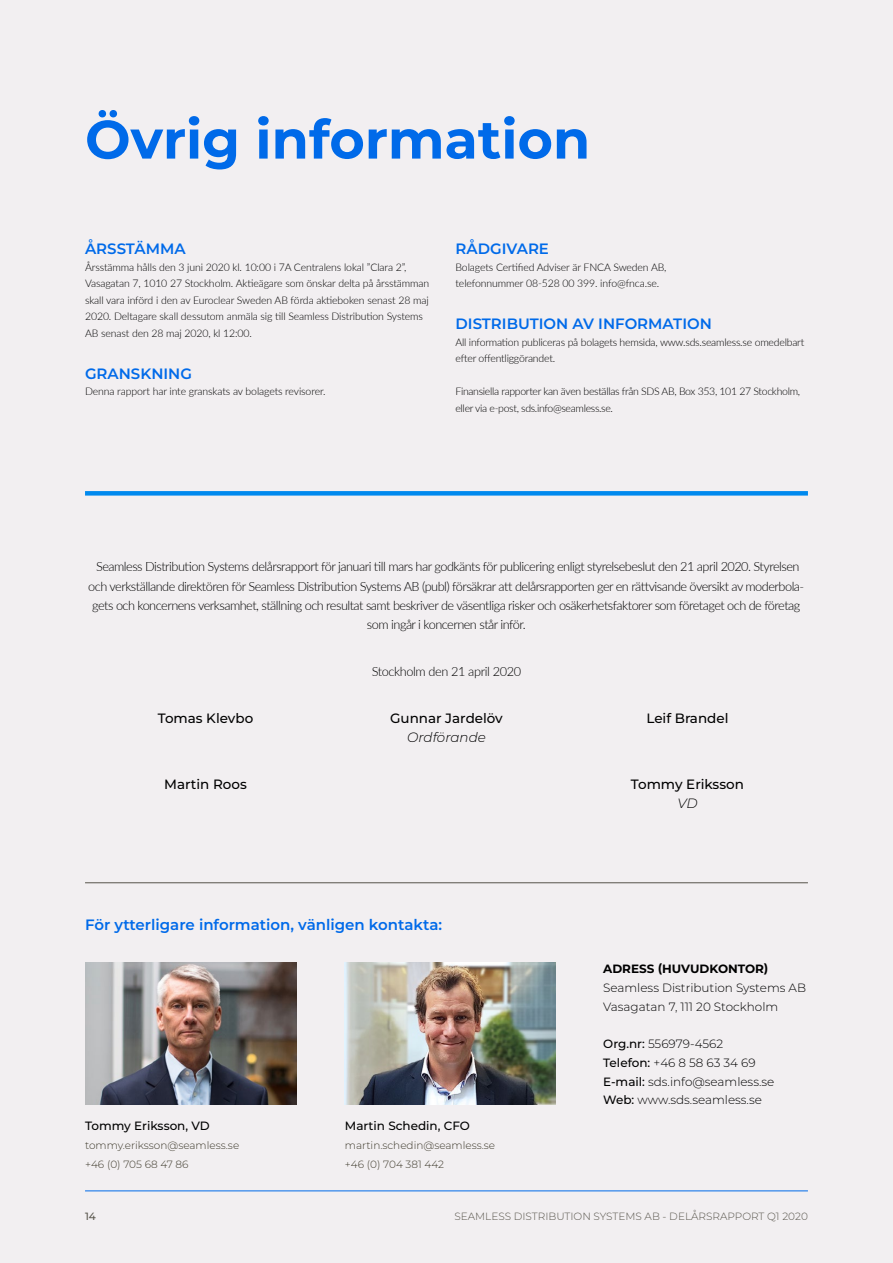
<style>
.page{position:relative;width:893px;height:1263px;background:#f2eff1}
.page>*{position:absolute;margin:0;border:0;box-sizing:border-box;transform-origin:0 0}
.t1{font:700 54px "Montserrat";color:#006ae9}
.t2{font:600 15px "Montserrat";color:#006ae9}
.t3{font:500 13.5px "Montserrat";color:#000}
.t4{font:italic 300 13.5px "Montserrat";color:#000}
.t5{font:300 12.75px/19.2px "Lato";letter-spacing:-.04em;color:#000;text-align:center}
.t6{font:300 12px/18.8px "Montserrat";color:#000}
.t7{font:500 12px "Montserrat";color:#000}
.t8{font:700 12px "Montserrat";letter-spacing:-.005em;color:#000}
.t9{font:300 10.5px/16.5px "Lato";letter-spacing:-.01em;color:#000}
.t10{font:300 10.5px/16.5px "Lato";letter-spacing:-.03em;color:#000}
.t11{font:300 10.5px/19.2px "Montserrat";color:#3e3a2c}
.t12{font:300 10.5px "Montserrat";color:#57544b}
.t13{font:500 10.5px "Montserrat";color:#57544b}
.s1{font-weight:500}
</style>
<div class="page">
<hr style="left:85px;top:1190px;width:723px;height:1px;background:#006ae9">
<img style="left:85px;top:962px;width:211px;height:142px">
<img style="left:345px;top:962px;width:211px;height:142px">
<hr style="left:85px;top:882px;width:723px;height:1px;background:#57544b">
<div style="left:85px;top:491px;width:723px;height:5px;background:#0089ee"></div>
<h1 class="t1" style="left:85px;top:100px;width:507px">Övrig information</h1>
<h2 class="t2" style="left:85px;top:238px;width:102px">ÅRSSTÄMMA</h2>
<p class="t9" style="left:85px;top:258px;width:346px">Årsstämma hålls den 3 juni 2020 kl. 10:00 i 7A Centralens lokal ”Clara 2”, Vasagatan 7, 1010 27 Stockholm. Aktieägare som önskar delta på årsstämman skall vara införd i den av Euroclear Sweden AB förda aktieboken senast 28 maj 2020. Deltagare skall dessutom anmäla sig till Seamless Distribution Systems AB senast den 28 maj 2020, kl 12:00.</p>
<h2 class="t2" style="left:85px;top:363px;width:108px">GRANSKNING</h2>
<p class="t9" style="left:85px;top:383px;width:242px">Denna rapport har inte granskats av bolagets revisorer.</p>
<h2 class="t2" style="left:455px;top:238px;width:95px">RÅDGIVARE</h2>
<p class="t9" style="left:455px;top:258px;width:213px">Bolagets Certified Adviser är FNCA Sweden AB, telefonnummer 08-528 00 399. info@fnca.se.</p>
<h2 class="t2" style="left:455px;top:313px;width:258px">DISTRIBUTION AV INFORMATION</h2>
<p class="t9" style="left:455px;top:333px;width:350px">All information publiceras på bolagets hemsida, www.sds.seamless.se omedelbart efter offentliggörandet.</p>
<p class="t10" style="left:455px;top:383px;width:346px">Finansiella rapporter kan även beställas från SDS AB, Box 353, 101 27 Stockholm, eller via e-post, sds.info@seamless.se.</p>
<p class="t5" style="left:88px;top:557px;width:717px">Seamless Distribution Systems delårsrapport för januari till mars har godkänts för publicering enligt styrelsebeslut den 21 april 2020. Styrelsen och verkställande direktören för Seamless Distribution Systems AB (publ) försäkrar att delårsrapporten ger en rättvisande översikt av moderbola&shy;gets och koncernens verksamhet, ställning och resultat samt beskriver de väsentliga risker och osäkerhetsfaktorer som företaget och de företag som ingår i koncernen står inför.</p>
<p class="t5" style="left:372px;top:661px;width:151px">Stockholm den 21 april 2020</p>
<p class="t3" style="left:158px;top:709px;width:97px">Tomas Klevbo</p>
<p class="t3" style="left:390px;top:709px;width:114px">Gunnar Jardelöv</p>
<p class="t4" style="left:407px;top:728px;width:80px">Ordförande</p>
<p class="t3" style="left:646px;top:709px;width:83px">Leif Brandel</p>
<p class="t3" style="left:164px;top:775px;width:84px">Martin Roos</p>
<p class="t3" style="left:631px;top:775px;width:114px">Tommy Eriksson</p>
<p class="t4" style="left:677px;top:794px;width:22px">VD</p>
<h2 class="t2" style="left:85px;top:914px;width:359px">För ytterligare information, vänligen kontakta:</h2>
<p class="t7" style="left:85px;top:1117px;width:126px">Tommy Eriksson, VD</p>
<p class="t11" style="left:85px;top:1135px;width:156px">tommy.eriksson@seamless.se +46 (0) 705 68 47 86</p>
<p class="t7" style="left:345px;top:1117px;width:127px">Martin Schedin, CFO</p>
<p class="t11" style="left:345px;top:1135px;width:152px">martin.schedin@seamless.se +46 (0) 704 381 442</p>
<p class="t8" style="left:603px;top:960px;width:167px">ADRESS (HUVUDKONTOR)</p>
<p class="t6" style="left:603px;top:978px;width:204px">Seamless Distribution Systems AB<br>Vasagatan 7, 111 20 Stockholm</p>
<p class="t6" style="left:603px;top:1034px;width:173px"><span class="s1">Org.nr:</span> 556979-4562<br><span class="s1">Telefon:</span> +46 8 58 63 34 69<br><span class="s1">E-mail:</span> sds.info@seamless.se<br><span class="s1">Web:</span> www.sds.seamless.se</p>
<p class="t13" style="left:85px;top:1209px;width:12px">14</p>
<p class="t12" style="left:454px;top:1209px;width:355px">SEAMLESS DISTRIBUTION SYSTEMS AB - DELÅRSRAPPORT Q1 2020</p>
</div>
